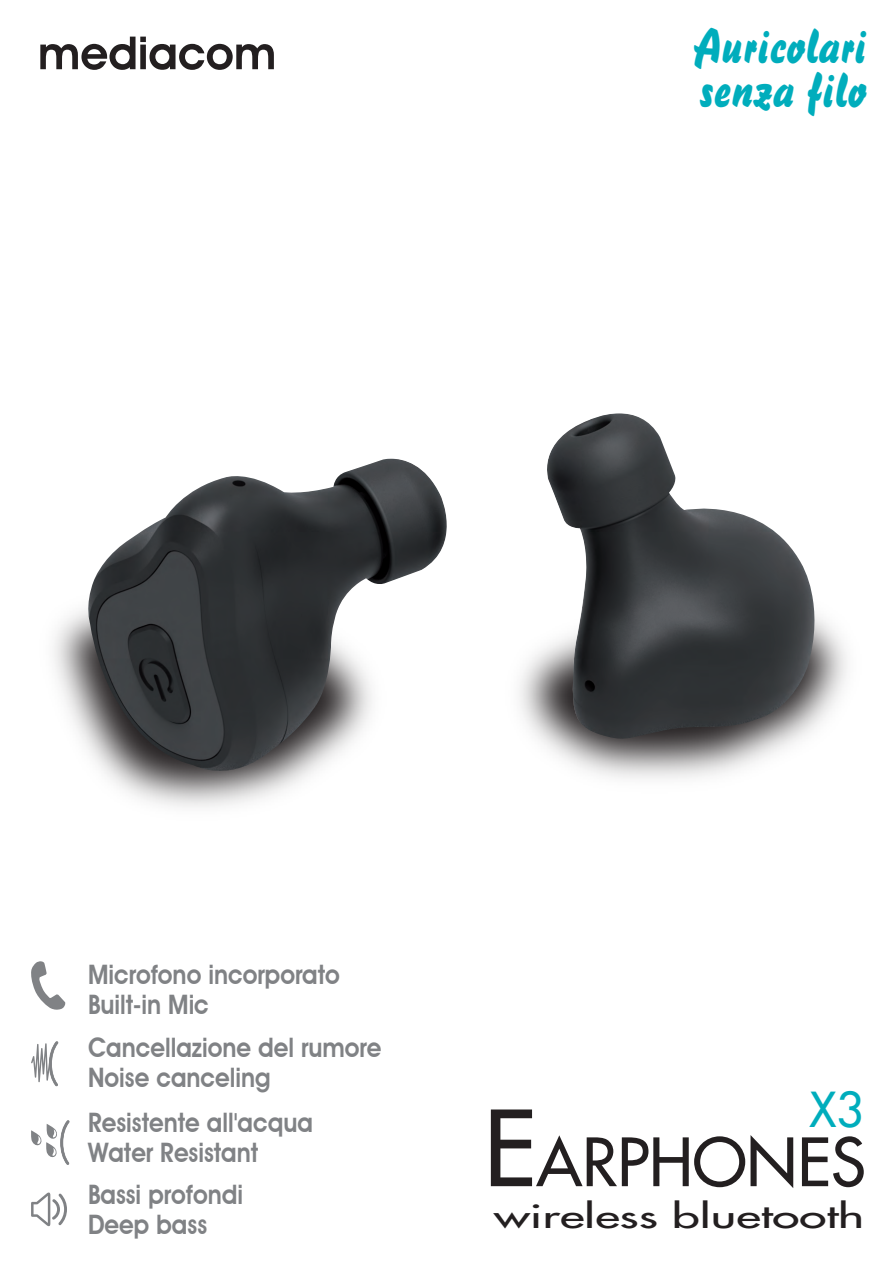
<style>
.page{position:relative;width:893px;height:1263px;background:#fff}
.page>*{position:absolute;margin:0;border:0;box-sizing:border-box;transform-origin:0 0}
.t1{font:64.65px "Futura";color:#231f20}
.t2{font:48.3px/44px "Brush 738 BT Regular A";color:#00adbc}
.t3{font:46.95px "Futura";color:#00adbc}
.t4{font:31.8px "Futura";color:#231f20;scale:1.56 1}
.t5{font:600 26.85px/30px "Avant Garde IT Cby BT";color:#808285;scale:.9 1}
.s1{font-size:101.7px}
</style>
<div class="page">
<svg style="left:40px;top:37px;width:234px;height:33px"></svg>
<svg style="left:31px;top:961px;width:35px;height:49px"></svg>
<svg style="left:31px;top:1041px;width:27px;height:45px"></svg>
<svg style="left:31px;top:1120px;width:39px;height:45px"></svg>
<svg style="left:31px;top:1192px;width:36px;height:34px"></svg>
<img style="left:84px;top:413px;width:742px;height:370px">
<h2 class="t2" style="left:693px;top:24px;width:176px">Auricolari senza filo</h2>
<p class="t5" style="left:88px;top:959px;width:281px">Microfono incorporato<br>Built-in Mic</p>
<p class="t5" style="left:88px;top:1032px;width:327px">Cancellazione del rumore<br>Noise canceling</p>
<p class="t5" style="left:88px;top:1107px;width:251px">Resistente all'acqua<br>Water Resistant</p>
<p class="t5" style="left:88px;top:1179px;width:174px">Bassi profondi<br>Deep bass</p>
<h3 class="t3" style="left:809px;top:1079px;width:56px">X3</h3>
<h1 class="t1" style="left:483px;top:1120px;width:384px"><span class="s1">E</span>ARPHONES</h1>
<p class="t4" style="left:494px;top:1195px;width:239px">wireless bluetooth</p>
</div>
